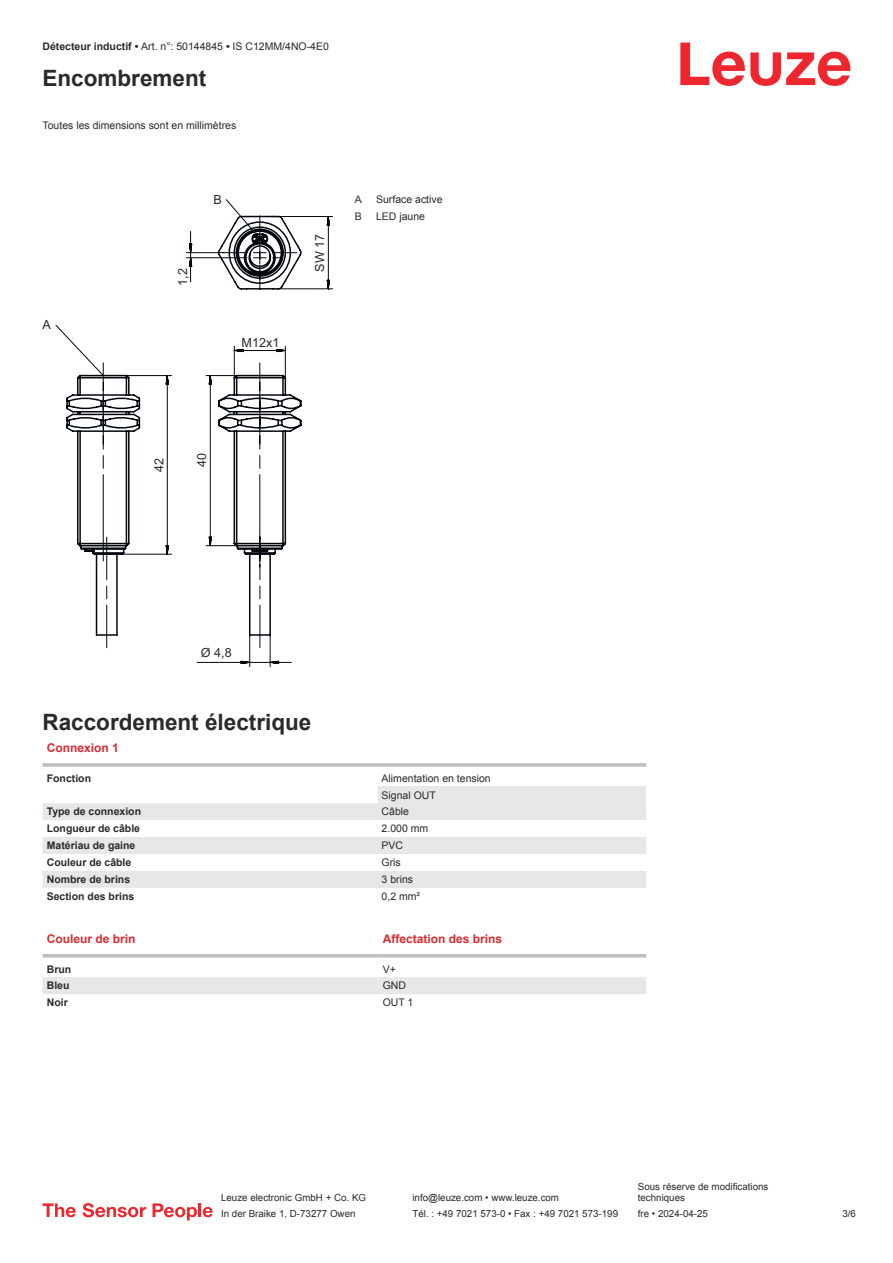
<style>
.page{position:relative;width:893px;height:1263px;background:#fff}
.page>*{position:absolute;margin:0;border:0;box-sizing:border-box;transform-origin:0 0}
.t1{font:700 22.5px "Arial";color:#2b292a}
.t2{font:12.6px "Arial";color:#2b292a}
.t3{font:700 12px "Arial";color:#db2a30}
.t4{font:10.5px/17px "Arial";color:#2b292a}
.t5{font:700 10.5px "Arial";color:#2b292a}
.t6{font:9.75px/11.7px "Arial";color:#2b292a}
.s1{font-weight:700}
</style>
<div class="page">
<svg style="left:680px;top:43px;width:170px;height:43px"></svg>
<svg style="left:43px;top:803px;width:335px;height:85px;fill:#e6e7e9"></svg>
<hr style="left:43px;top:763px;width:335px;height:4px;background:#bdbfc1">
<hr style="left:378px;top:763px;width:268px;height:4px;background:#c9cacc">
<div style="left:378px;top:786px;width:268px;height:17px;background:#e6e7e9"></div>
<div style="left:378px;top:803px;width:268px;height:17px;background:#e6e7e9"></div>
<div style="left:378px;top:837px;width:268px;height:17px;background:#e6e7e9"></div>
<div style="left:378px;top:871px;width:268px;height:17px;background:#e6e7e9"></div>
<svg style="left:43px;top:957px;width:603px;height:1px"></svg>
<div style="left:43px;top:977px;width:603px;height:17px;background:#e6e7e9"></div>
<hr style="left:43px;top:954px;width:335px;height:3px;background:#bdbfc1">
<hr style="left:378px;top:954px;width:226px;height:3px;background:#bdbfc1">
<hr style="left:604px;top:954px;width:42px;height:3px;background:#bdbfc1">
<svg style="left:43px;top:1203px;width:33px;height:14px"></svg>
<svg style="left:83px;top:1203px;width:63px;height:14px"></svg>
<svg style="left:153px;top:1203px;width:44px;height:17px"></svg>
<hr style="left:198px;top:1203px;width:3px;height:14px;background:#ed272d">
<svg style="left:203px;top:1207px;width:10px;height:10px"></svg>
<svg style="left:55px;top:199px;width:278px;height:449px"></svg>
<svg style="left:196px;top:375px;width:96px;height:292px"></svg>
<p class="t4" style="left:43px;top:39px;width:288px"><span class="s1">Détecteur inductif •</span> Art. n°: 50144845 <span class="s1">•</span> IS C12MM/4NO-4E0</p>
<h1 class="t1" style="left:43px;top:69px;width:165px">Encombrement</h1>
<p class="t4" style="left:43px;top:117px;width:195px">Toutes les dimensions sont en millimètres</p>
<p class="t2" style="left:43px;top:320px;width:10px">A</p>
<p class="t2" style="left:213px;top:195px;width:10px">B</p>
<p class="t2" style="left:178px;top:286px;width:19px;rotate:-90deg">1,2</p>
<p class="t2" style="left:242px;top:338px;width:39px">M12x1</p>
<p class="t2" style="left:315px;top:272px;width:39px;rotate:-90deg">SW 17</p>
<p class="t4" style="left:355px;top:192px;width:9px">A</p>
<p class="t4" style="left:376px;top:192px;width:68px">Surface active</p>
<p class="t4" style="left:355px;top:209px;width:9px">B</p>
<p class="t4" style="left:376px;top:209px;width:51px">LED jaune</p>
<p class="t2" style="left:154px;top:472px;width:16px;rotate:-90deg">42</p>
<p class="t2" style="left:197px;top:467px;width:16px;rotate:-90deg">40</p>
<p class="t2" style="left:201px;top:647px;width:32px">Ø 4,8</p>
<h1 class="t1" style="left:43px;top:713px;width:270px">Raccordement électrique</h1>
<p class="t3" style="left:47px;top:743px;width:74px">Connexion 1</p>
<p class="t5" style="left:47px;top:774px;width:46px">Fonction</p>
<p class="t4" style="left:382px;top:770px;width:111px">Alimentation en tension<br>Signal OUT</p>
<p class="t5" style="left:47px;top:808px;width:96px">Type de connexion</p>
<p class="t4" style="left:382px;top:804px;width:29px">Câble</p>
<p class="t5" style="left:47px;top:824px;width:95px">Longueur de câble</p>
<p class="t4" style="left:382px;top:821px;width:48px">2.000 mm</p>
<p class="t5" style="left:47px;top:841px;width:90px">Matériau de gaine</p>
<p class="t4" style="left:382px;top:838px;width:23px">PVC</p>
<p class="t5" style="left:47px;top:858px;width:86px">Couleur de câble</p>
<p class="t4" style="left:382px;top:855px;width:21px">Gris</p>
<p class="t5" style="left:47px;top:875px;width:85px">Nombre de brins</p>
<p class="t4" style="left:382px;top:872px;width:33px">3 brins</p>
<p class="t5" style="left:47px;top:892px;width:89px">Section des brins</p>
<p class="t4" style="left:382px;top:889px;width:40px">0,2 mm²</p>
<p class="t3" style="left:47px;top:934px;width:90px">Couleur de brin</p>
<p class="t3" style="left:383px;top:934px;width:121px">Affectation des brins</p>
<p class="t5" style="left:47px;top:964px;width:26px">Brun</p>
<p class="t4" style="left:383px;top:961px;width:15px">V+</p>
<p class="t5" style="left:47px;top:981px;width:24px">Bleu</p>
<p class="t4" style="left:383px;top:978px;width:25px">GND</p>
<p class="t5" style="left:47px;top:998px;width:23px">Noir</p>
<p class="t4" style="left:383px;top:995px;width:32px">OUT 1</p>
<p class="t6" style="left:221px;top:1193px;width:146px">Leuze electronic GmbH + Co. KG</p>
<p class="t6" style="left:412px;top:1193px;width:148px">info@leuze.com • www.leuze.com</p>
<p class="t6" style="left:638px;top:1181px;width:132px">Sous réserve de modifications techniques</p>
<p class="t6" style="left:221px;top:1209px;width:136px">In der Braike 1, D-73277 Owen</p>
<p class="t6" style="left:412px;top:1209px;width:207px">Tél. : +49 7021 573-0 • Fax : +49 7021 573-199</p>
<p class="t6" style="left:638px;top:1209px;width:72px">fre • 2024-04-25</p>
<p class="t6" style="left:842px;top:1209px;width:15px">3 /6</p>
</div>
